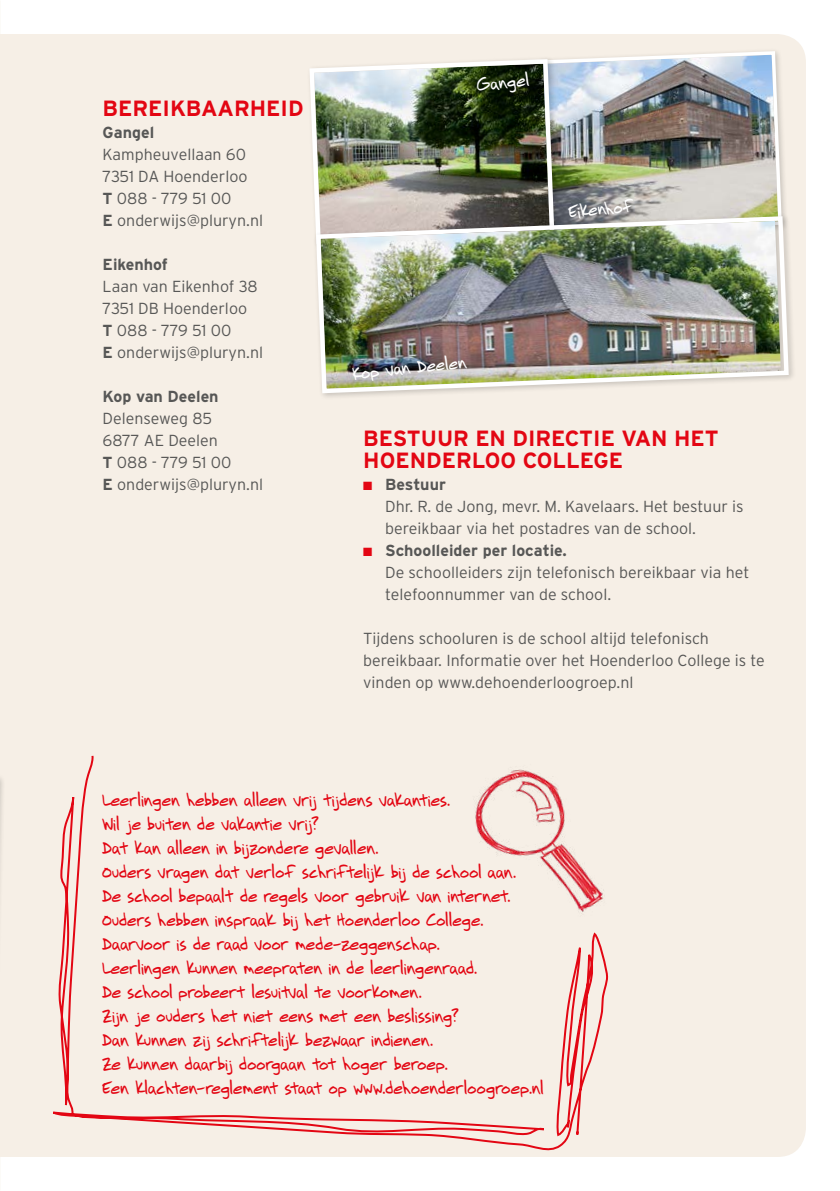
<style>
.page{position:relative;width:840px;height:1191px;background:#fff}
.page>*{position:absolute;margin:0;border:0;box-sizing:border-box;transform-origin:0 0}
.t1{font:700 22px/22px "Interstate";color:#e30613}
.t2{font:18px/24px "Printhouse";letter-spacing:-.03em;color:#e30613}
.t3{font:18px "Printhouse";color:#fff}
.t4{font:300 16px/22px "Interstate";color:#575756}
.t5{font:700 16px "Interstate";color:#575756}
.s1{font-weight:700}
.s2{color:#e30613}
</style>
<div class="page">
<div style="left:0;top:34px;width:805px;height:1123px;background:#f6efe6"></div>
<img style="left:556px;top:34px;width:227px;height:179px">
<img style="left:307px;top:34px;width:249px;height:434px">
<img style="left:313px;top:214px;width:477px;height:401px">
<div style="left:0;top:766px;width:5px;height:391px;background:#f6efe6"></div>
<div style="left:38px;top:604px;width:570px;height:553px;background:#f6efe6"></div>
<img style="left:459px;top:755px;width:148px;height:177px">
<p class="t1" style="left:103px;top:97px;width:202px">BEREIKBAARHEID</p>
<p class="t5" style="left:103px;top:123px;width:53px">Gangel</p>
<p class="t4" style="left:103px;top:143px;width:162px">Kampheuvellaan 60<br>7351 DA Hoenderloo<br><span class="s1">T</span> 088 - 779 51 00<br><span class="s1">E</span> onderwijs@pluryn.nl</p>
<p class="t5" style="left:103px;top:255px;width:67px">Eikenhof</p>
<p class="t4" style="left:103px;top:275px;width:162px">Laan van Eikenhof 38<br>7351 DB Hoenderloo<br><span class="s1">T</span> 088 - 779 51 00<br><span class="s1">E</span> onderwijs@pluryn.nl</p>
<p class="t5" style="left:103px;top:387px;width:117px">Kop van Deelen</p>
<p class="t4" style="left:103px;top:407px;width:162px">Delenseweg 85<br>6877 AE Deelen<br><span class="s1">T</span> 088 - 779 51 00<br><span class="s1">E</span> onderwijs@pluryn.nl</p>
<p class="t3" style="left:475px;top:72px;width:54px;rotate:-6deg">Gangel</p>
<p class="t3" style="left:566px;top:199px;width:68px;rotate:-6deg">Eikenhof</p>
<p class="t3" style="left:351px;top:360px;width:117px;rotate:-6deg">Kop van Deelen</p>
<p class="t1" style="left:363px;top:427px;width:357px">BESTUUR EN DIRECTIE VAN HET<br>HOENDERLOO COLLEGE</p>
<p class="t4" style="left:385px;top:473px;width:359px;text-indent:-22px"><span class="s2">■</span> <span class="s1">Bestuur<br></span>Dhr. R. de Jong, mevr. M. Kavelaars. Het bestuur is bereikbaar via het postadres van de school.</p>
<p class="t4" style="left:385px;top:539px;width:365px;text-indent:-22px"><span class="s2">■</span> <span class="s1">Schoolleider per locatie.<br></span>De schoolleiders zijn telefonisch bereikbaar via het telefoonnummer van de school.</p>
<p class="t4" style="left:363px;top:627px;width:403px">Tijdens schooluren is de school altijd telefonisch bereikbaar. Informatie over het Hoenderloo College is te vinden op www.dehoenderloogroep.nl</p>
<p class="t2" style="left:102px;top:787px;width:443px">Leerlingen hebben alleen vrij tijdens vakanties.<br>Wil je buiten de vakantie vrij?<br>Dat kan alleen in bijzondere gevallen.<br>Ouders vragen dat verlof schriftelijk bij de school aan.<br>De school bepaalt de regels voor gebruik van internet.<br>Ouders hebben inspraak bij het Hoenderloo College.<br>Daarvoor is de raad voor mede-zeggenschap.<br>Leerlingen kunnen meepraten in de leerlingenraad.<br>De school probeert lesuitval te voorkomen.<br>Zijn je ouders het niet eens met een beslissing?<br>Dan kunnen zij schriftelijk bezwaar indienen.<br>Ze kunnen daarbij doorgaan tot hoger beroep.<br>Een klachten-reglement staat op www.dehoenderloogroep.nl</p>
</div>
